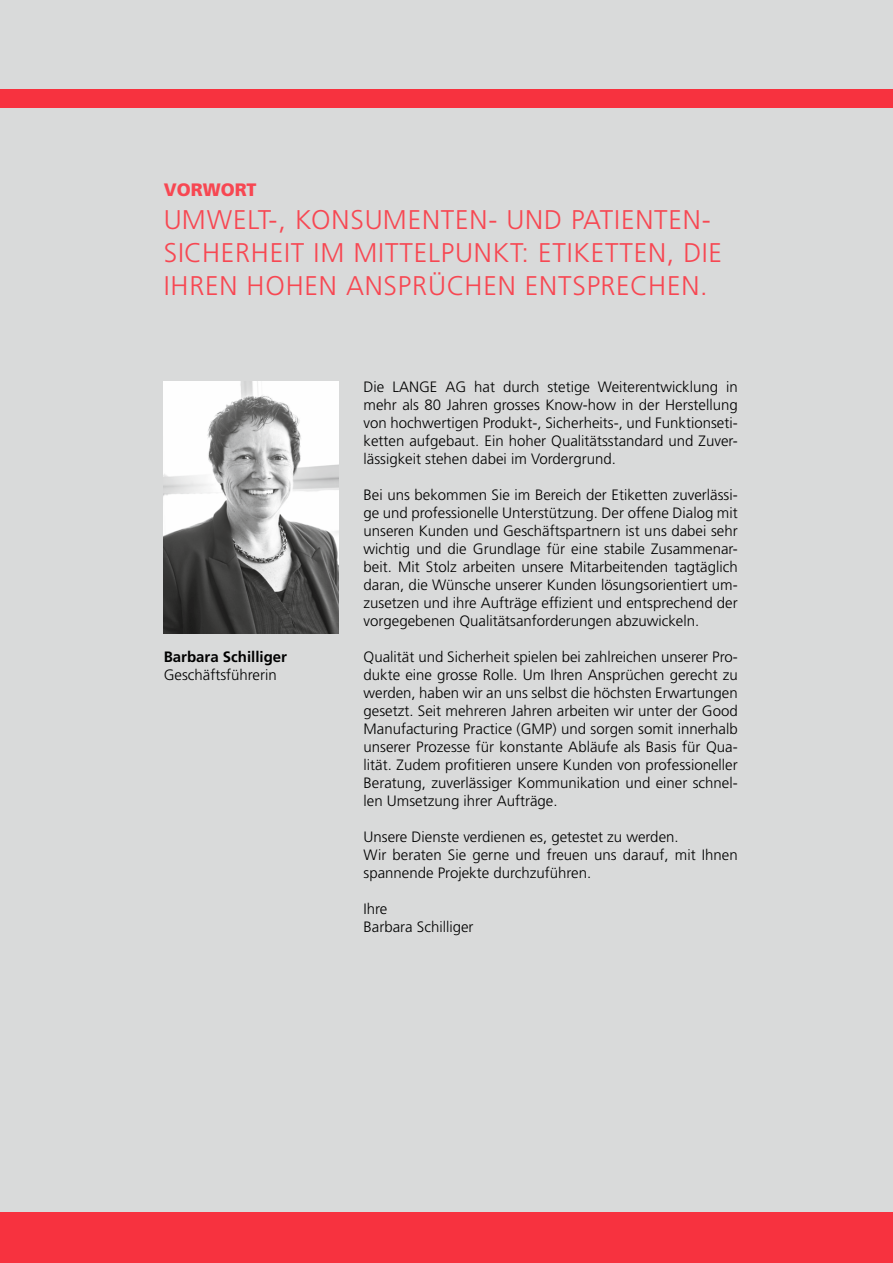
<style>
.page{position:relative;width:893px;height:1263px;background:#d9dada}
.page>*{position:absolute;margin:0;border:0;box-sizing:border-box;transform-origin:0 0}
.t1{font:300 27px/33px "Frutiger LT Std";letter-spacing:.03em;color:#f74752}
.t2{font:900 18px "Frutiger LT Std";color:#f74752}
.t3{font:300 15px/18px "Frutiger LT Std";color:#000;text-align:justify}
.t4{font:700 15px "Frutiger LT Std";color:#000}
</style>
<div class="page">
<div style="left:0;top:89px;width:893px;height:19px;background:#f7323f"></div>
<div style="left:0;top:1212px;width:893px;height:51px;background:#f7323f"></div>
<img style="left:164px;top:382px;width:174px;height:252px">
<p class="t2" style="left:164px;top:179px;width:94px">VORWORT</p>
<h1 class="t1" style="left:164px;top:204px;width:560px">UMWELT-, KONSUMENTEN- UND PATIENTEN-<br>SICHERHEIT IM MITTELPUNKT: ETIKETTEN, DIE<br>IHREN HOHEN ANSPRÜCHEN ENTSPRECHEN.</h1>
<p class="t4" style="left:164px;top:648px;width:125px">Barbara Schilliger</p>
<p class="t3" style="left:164px;top:666px;width:115px">Geschäftsführerin</p>
<p class="t3" style="left:364px;top:378px;width:376px">Die LANGE AG hat durch stetige Weiterentwicklung in mehr als 80 Jahren grosses Know-how in der Herstellung von hochwertigen Produkt-, Sicherheits-, und Funktionseti&shy;ketten aufgebaut. Ein hoher Qualitätsstandard und Zuver&shy;lässigkeit stehen dabei im Vordergrund.</p>
<p class="t3" style="left:364px;top:486px;width:376px">Bei uns bekommen Sie im Bereich der Etiketten zuverlässi&shy;ge und professionelle Unterstützung. Der offene Dialog mit unseren Kunden und Geschäftspartnern ist uns dabei sehr wichtig und die Grundlage für eine stabile Zusammenar&shy;beit. Mit Stolz arbeiten unsere Mitarbeitenden tagtäglich daran, die Wünsche unserer Kunden lösungsorientiert um&shy;zusetzen und ihre Aufträge effizient und entsprechend der vorgegebenen Qualitätsanforderungen abzuwickeln.</p>
<p class="t3" style="left:364px;top:648px;width:376px">Qualität und Sicherheit spielen bei zahlreichen unserer Pro&shy;dukte eine grosse Rolle. Um Ihren Ansprüchen gerecht zu werden, haben wir an uns selbst die höchsten Erwartungen gesetzt. Seit mehreren Jahren arbeiten wir unter der Good Manufacturing Practice (GMP) und sorgen somit innerhalb unserer Prozesse für konstante Abläufe als Basis für Qua&shy;lität. Zudem profitieren unsere Kunden von professioneller Beratung, zuverlässiger Kommunikation und einer schnel&shy;len Umsetzung ihrer Aufträge.</p>
<p class="t3" style="left:364px;top:828px;width:376px;text-align:left">Unsere Dienste verdienen es, getestet zu werden.<br>Wir beraten Sie gerne und freuen uns darauf, mit Ihnen spannende Projekte durchzuführen.</p>
<p class="t3" style="left:364px;top:900px;width:111px">Ihre<br>Barbara Schilliger</p>
</div>
